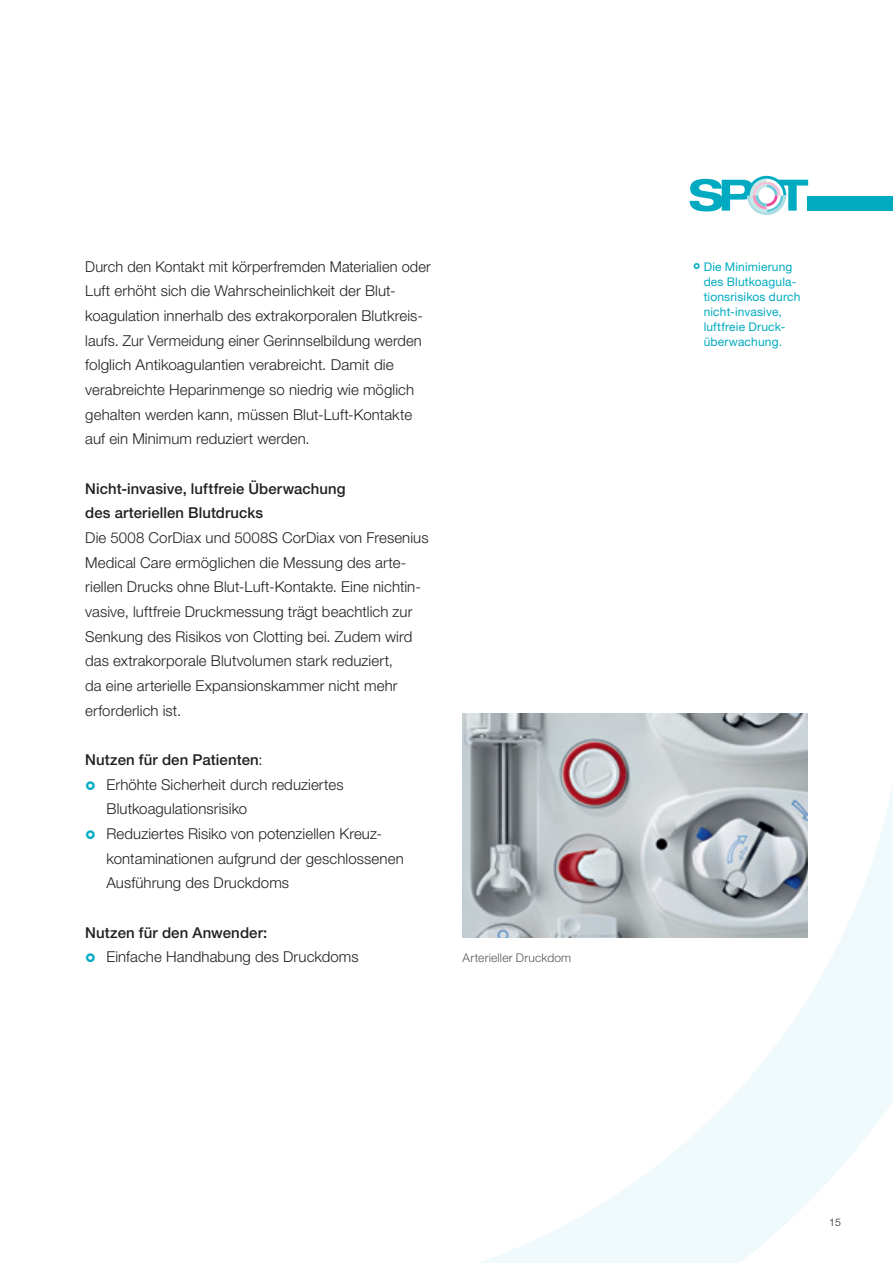
<style>
.page{position:relative;width:893px;height:1263px;background:#fff}
.page>*{position:absolute;margin:0;border:0;box-sizing:border-box;transform-origin:0 0}
.t1{font:300 15px/24.6px "Helvetica Neue LTW1 G";letter-spacing:.005em;color:#231f20}
.t2{font:500 15px/24.6px "Helvetica Neue LTW1 G";letter-spacing:.01em;color:#231f20}
.t3{font:12px/15px "Helvetica Neue LTW1 G";letter-spacing:.01em;color:#00abc1}
.t4{font:300 12px "Helvetica Neue LTW1 G";letter-spacing:.015em;color:#57585a}
.t5{font:300 10.5px "Helvetica Neue LTW1 G";color:#231f20}
.s1{font-weight:500}
</style>
<div class="page">
<svg style="left:462px;top:785px;width:431px;height:478px"></svg>
<svg style="left:690px;top:176px;width:118px;height:39px"></svg>
<div style="left:808px;top:196px;width:85px;height:14px;background:#00abc1"></div>
<img style="left:462px;top:713px;width:346px;height:224px">
<p class="t1" style="left:85px;top:254px;width:347px">Durch den Kontakt mit körperfremden Materialien oder Luft erhöht sich die Wahrscheinlichkeit der Blut&shy;koagulation innerhalb des extrakorporalen Blutkreis&shy;laufs. Zur Vermeidung einer Gerinnselbildung werden folglich Antikoagulantien verabreicht. Damit die verabreichte Heparinmenge so niedrig wie möglich gehalten werden kann, müssen Blut-Luft-Kontakte auf ein Minimum reduziert werden.</p>
<p class="t2" style="left:85px;top:476px;width:262px">Nicht-invasive, luftfreie Überwachung des arteriellen Blutdrucks</p>
<p class="t1" style="left:85px;top:525px;width:345px">Die 5008 CorDiax und 5008S CorDiax von Fresenius Medical Care ermöglichen die Messung des arte&shy;riellen Drucks ohne Blut-Luft-Kontakte. Eine nichtin&shy;vasive, luftfreie Druckmessung trägt beachtlich zur Senkung des Risikos von Clotting bei. Zudem wird das extrakorporale Blutvolumen stark reduziert,<br>da eine arterielle Expansionskammer nicht mehr erforderlich ist.</p>
<p class="t1" style="left:107px;top:747px;width:299px;text-indent:-21px"><span class="s1">Nutzen für den Patienten</span>:<br>Erhöhte Sicherheit durch reduziertes Blutkoagulationsrisiko<br>Reduziertes Risiko von potenziellen Kreuz&shy;kontaminationen aufgrund der geschlossenen Ausführung des Druckdoms</p>
<p class="t2" style="left:85px;top:920px;width:184px">Nutzen für den Anwender:</p>
<p class="t1" style="left:107px;top:944px;width:254px">Einfache Handhabung des Druckdoms</p>
<p class="t4" style="left:463px;top:951px;width:110px">Arterieller Druckdom</p>
<p class="t3" style="left:704px;top:259px;width:98px">Die Minimierung des Blutkoagula&shy;tionsrisikos durch nicht-invasive, luftfreie Druck&shy;überwachung.</p>
<p class="t5" style="left:829px;top:1215px;width:13px">15</p>
</div>
